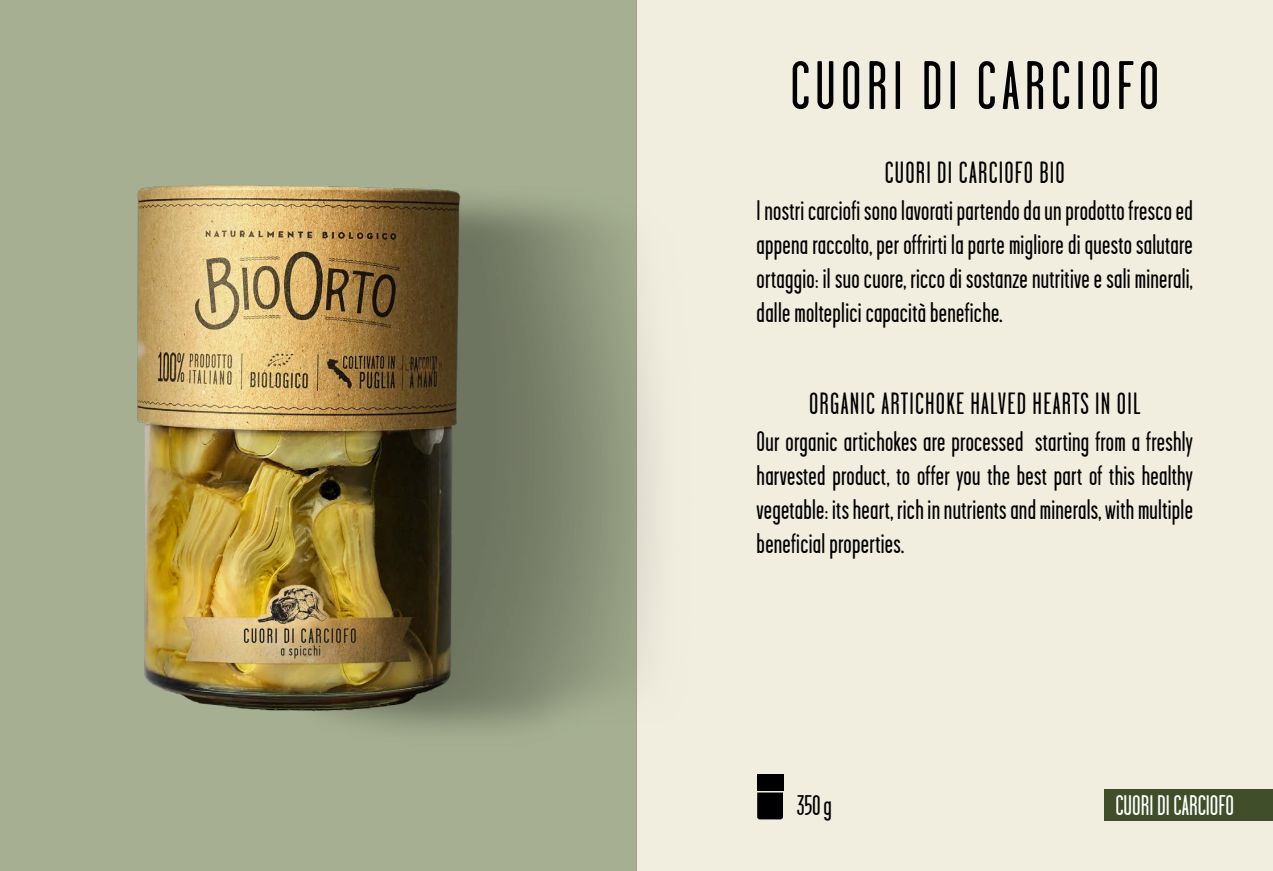
<style>
.page{position:relative;width:1273px;height:871px;background:#fff}
.page>*{position:absolute;margin:0;border:0;box-sizing:border-box;transform-origin:0 0}
.t1{font:68.48px "Garage Gothic";letter-spacing:.075em;color:#000}
.t2{font:30.7px "Garage Gothic";letter-spacing:.04em;color:#000}
.t3{font:28.34px/34px "Garage Gothic";letter-spacing:.01em;color:#000;text-align:justify}
.t4{font:28.34px "Garage Gothic";color:#fff}
</style>
<div class="page">
<div style="left:636px;top:0;width:636px;height:870px;background:#f1eddf"></div>
<div style="left:0;top:0;width:636px;height:870px;background:#a6af91"></div>
<img style="left:521px;top:124px;width:263px;height:700px">
<img style="left:137px;top:185px;width:384px;height:545px">
<svg style="left:757px;top:792px;width:25px;height:27px"></svg>
<div style="left:756px;top:773px;width:27px;height:17px;background:#000"></div>
<div style="left:1103px;top:788px;width:169px;height:32px;background:#404f29"></div>
<p class="t1" style="left:790px;top:50px;width:370px">CUORI DI CARCIOFO</p>
<p class="t2" style="left:884px;top:157px;width:181px">CUORI DI CARCIOFO BIO</p>
<p class="t3" style="left:756px;top:193px;width:437px">I nostri carciofi sono lavorati partendo da un prodotto fresco ed appena raccolto, per offrirti la parte migliore di questo salutare ortaggio: il suo cuore, ricco di sostanze nutritive e sali minerali, dalle molteplici capacità benefiche.</p>
<p class="t2" style="left:809px;top:388px;width:333px">ORGANIC ARTICHOKE HALVED HEARTS IN OIL</p>
<p class="t3" style="left:756px;top:424px;width:438px">Our organic artichokes are processed starting from a freshly harvested product, to offer you the best part of this healthy vegetable: its heart, rich in nutrients and minerals, with multiple beneficial properties.</p>
<p class="t3" style="left:796px;top:788px;width:37px">350 g</p>
<p class="t4" style="left:1115px;top:790px;width:120px">CUORI DI CARCIOFO</p>
</div>
